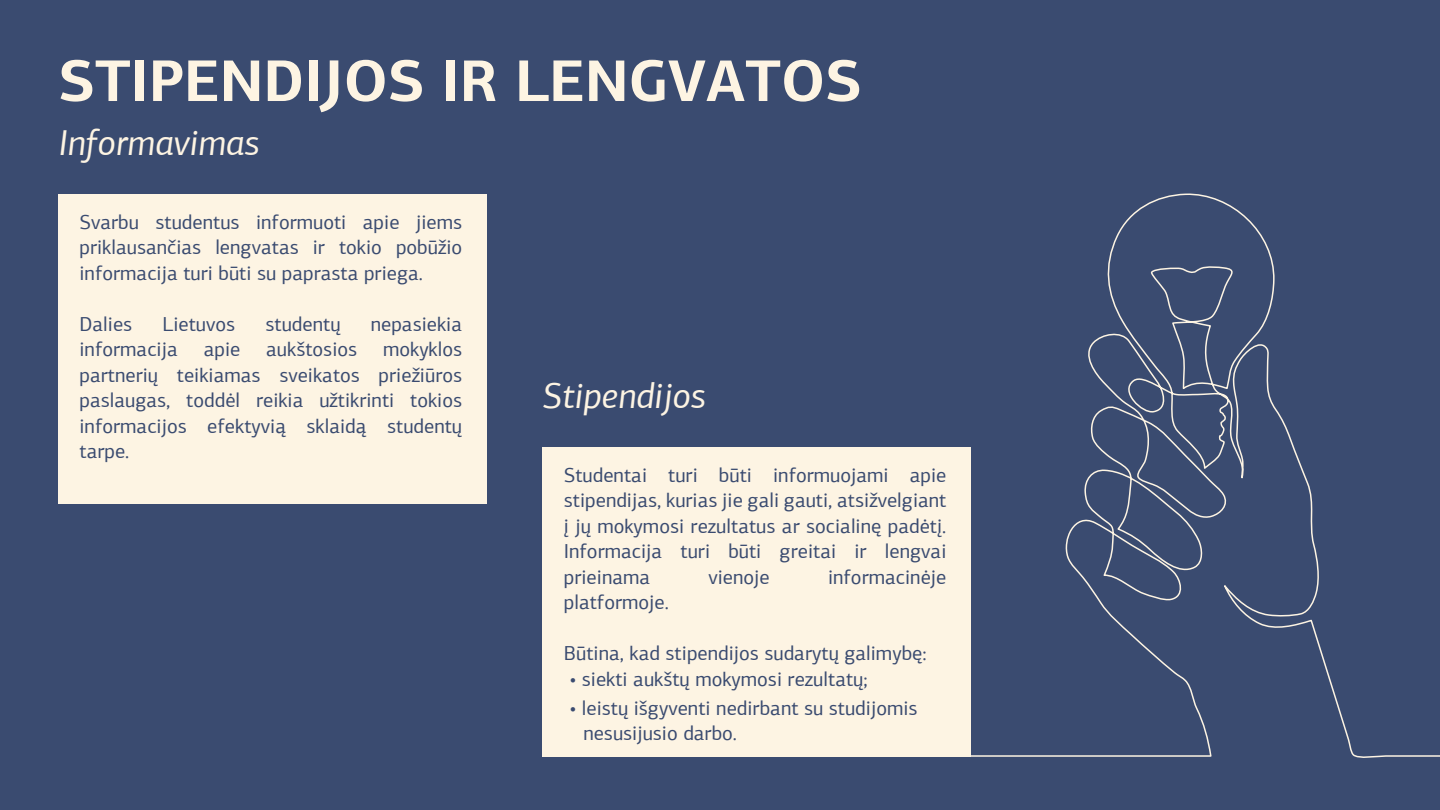
<style>
.page{position:relative;width:1440px;height:810px;background:#3a4b70}
.page>*{position:absolute;margin:0;border:0;box-sizing:border-box;transform-origin:0 0}
.t1{font:700 58.88px "PF Agora Sans Pro";color:#fdf4e3}
.t2{font:italic 36px "PF Agora Sans Pro";color:#fdf4e3}
.t3{font:20.25px/25.5px "PF Agora Sans Pro";color:#3a4b70;text-align:justify}
</style>
<div class="page">
<div style="left:58px;top:194px;width:428px;height:310px;background:#fdf4e3"></div>
<div style="left:542px;top:447px;width:428px;height:310px;background:#fdf4e3"></div>
<svg style="left:970px;top:193px;width:470px;height:565px"></svg>
<h1 class="t1" style="left:58px;top:44px;width:805px">STIPENDIJOS IR LENGVATOS</h1>
<h2 class="t2" style="left:58px;top:121px;width:203px">Informavimas</h2>
<p class="t3" style="left:80px;top:209px;width:384px">Svarbu studentus informuoti apie jiems priklausančias lengvatas ir tokio pobūžio informacija turi būti su paprasta priega.</p>
<p class="t3" style="left:80px;top:311px;width:54px">Dalies</p>
<p class="t3" style="left:163px;top:311px;width:74px">Lietuvos</p>
<p class="t3" style="left:266px;top:311px;width:77px">studentų</p>
<p class="t3" style="left:371px;top:311px;width:93px">nepasiekia</p>
<p class="t3" style="left:80px;top:337px;width:100px">informacija</p>
<p class="t3" style="left:204px;top:337px;width:38px">apie</p>
<p class="t3" style="left:266px;top:337px;width:92px">aukštosios</p>
<p class="t3" style="left:80px;top:337px;width:384px;text-indent:304px">mokyklos partnerių teikiamas sveikatos priežiūros paslaugas, toddėl reikia užtikrinti tokios informacijos efektyvią sklaidą studentų tarpe.</p>
<h2 class="t2" style="left:542px;top:374px;width:165px">Stipendijos</h2>
<p class="t3" style="left:564px;top:462px;width:384px">Studentai turi būti informuojami apie stipendijas, kurias jie gali gauti, atsižvelgiant į jų mokymosi rezultatus ar socialinę padėtį.<br>Informacija turi būti greitai ir lengvai prieinama</p>
<p class="t3" style="left:708px;top:564px;width:63px">vienoje</p>
<p class="t3" style="left:828px;top:564px;width:120px">informacinėje</p>
<p class="t3" style="left:564px;top:589px;width:107px">platformoje.</p>
<p class="t3" style="left:564px;top:640px;width:364px">Būtina, kad stipendijos sudarytų galimybę:</p>
<p class="t3" style="left:570px;top:666px;width:299px">• siekti aukštų mokymosi rezultatų;</p>
<p class="t3" style="left:583px;top:695px;width:336px;text-indent:-14px">• leistų išgyventi nedirbant su studijomis nesusijusio darbo.</p>
</div>
